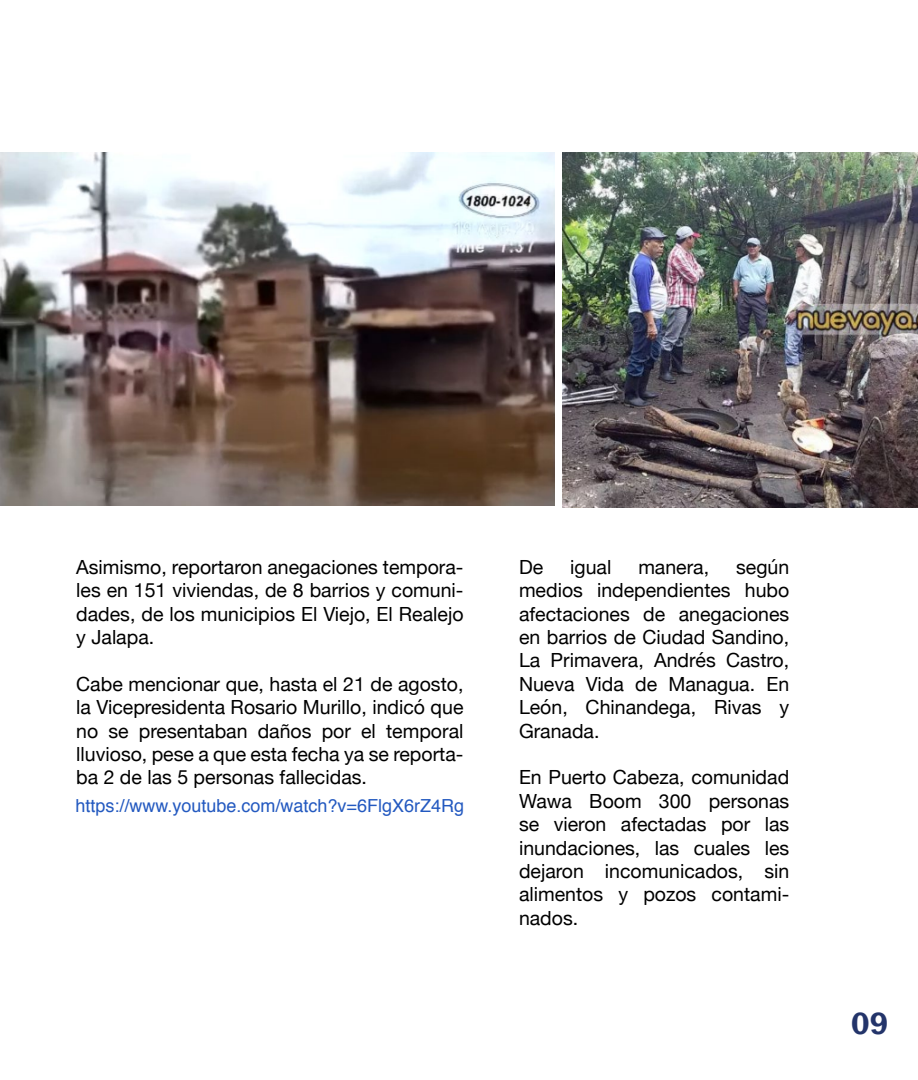
<style>
.page{position:relative;width:918px;height:1080px;background:#fff}
.page>*{position:absolute;margin:0;border:0;box-sizing:border-box;transform-origin:0 0}
.t1{font:600 31.5px "Franklin Gothic";color:#23346a}
.t2{font:19.5px/23.4px "Helvetica Neue";color:#000;text-align:justify}
.t3{font:18px "Helvetica";color:#2359c0}
</style>
<div class="page">
<img style="left:0;top:153px;width:555px;height:353px">
<img style="left:563px;top:153px;width:355px;height:354px">
<p class="t2" style="left:76px;top:556px;width:389px">Asimismo, reportaron anegaciones tempora&shy;les en 151 viviendas, de 8 barrios y comuni&shy;dades, de los municipios El Viejo, El Realejo y Jalapa.</p>
<p class="t2" style="left:76px;top:673px;width:389px">Cabe mencionar que, hasta el 21 de agosto, la Vicepresidenta Rosario Murillo, indicó que no se presentaban daños por el temporal lluvioso, pese a que esta fecha ya se reporta&shy;ba 2 de las 5 personas fallecidas.</p>
<p class="t3" style="left:75px;top:791px;width:390px">https://www.youtube.com/watch?v=6FlgX6rZ4Rg</p>
<p class="t2" style="left:519px;top:556px;width:272px;text-indent:217px">según medios independientes hubo afectaciones de anegaciones en barrios de Ciudad Sandino, La Primavera, Andrés Castro, Nueva Vida de Managua. En León, Chinandega, Rivas y Granada.</p>
<p class="t2" style="left:519px;top:767px;width:272px">En Puerto Cabeza, comunidad Wawa Boom 300 personas se vieron afectadas por las inundaciones, las cuales les dejaron incomunicados, sin alimentos y pozos contami&shy;nados.</p>
<p class="t2" style="left:519px;top:556px;width:26px">De</p>
<p class="t2" style="left:570px;top:556px;width:43px">igual</p>
<p class="t2" style="left:638px;top:556px;width:72px">manera,</p>
<h1 class="t1" style="left:851px;top:1004px;width:38px">09</h1>
</div>
